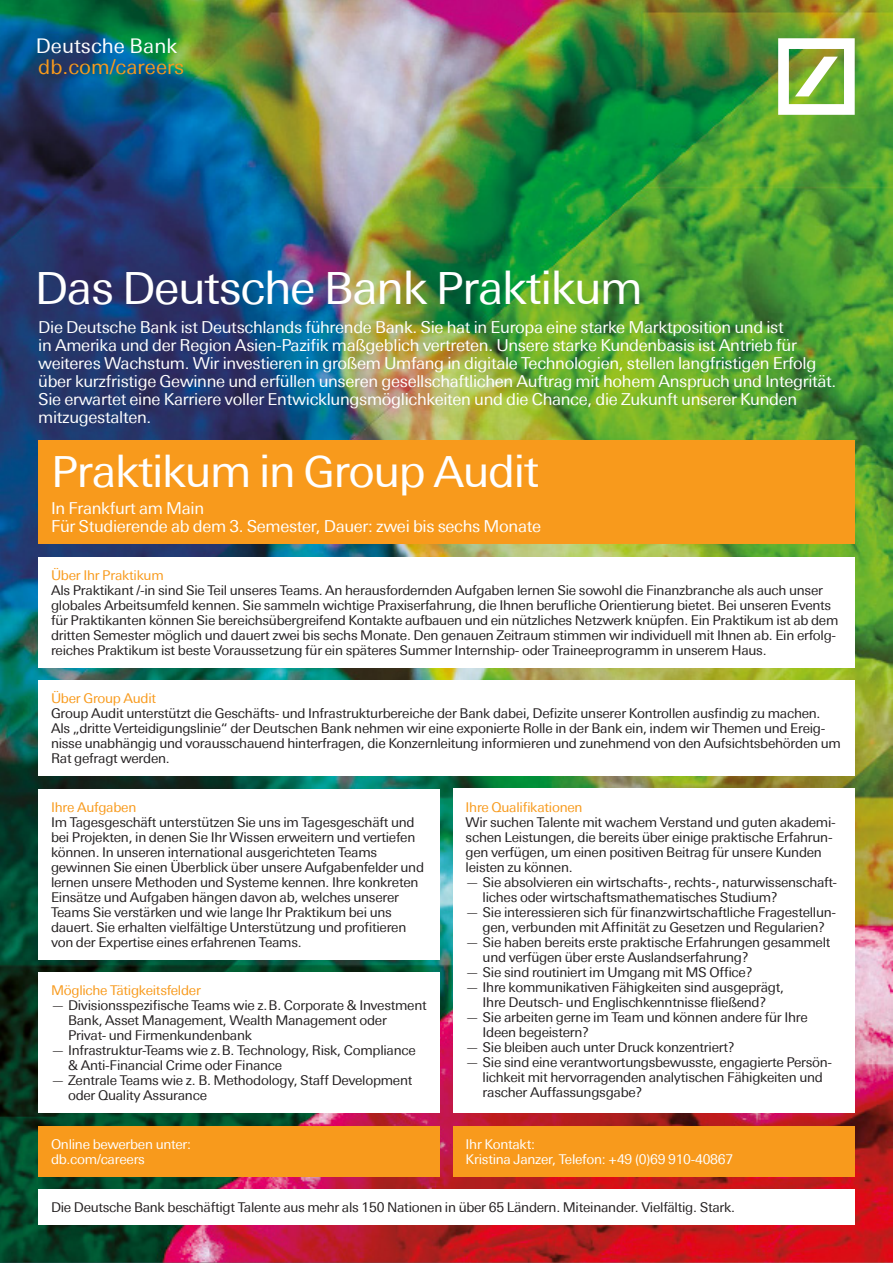
<style>
.page{position:relative;width:893px;height:1263px;background:#fff}
.page>*{position:absolute;margin:0;border:0;box-sizing:border-box;transform-origin:0 0}
.HL_0_weiß{font:46.5px "Univers Deutsche Bank Mod";letter-spacing:-.03em;color:#fff}
.HL_0_weiß-2{font:45px "Univers Deutsche Bank Mod";letter-spacing:-.03em;color:#fff}
.t1{font:20.25px "Univers Deutsche Bank";color:#f89a1c}
.t2{font:20.25px "Univers Deutsche Bank";color:#fff}
.Vorspann{font:16.5px/18px "Univers Deutsche Bank";letter-spacing:-.02em;color:#fff}
.Fließ{font:13.5px/15px "Univers Deutsche Bank";letter-spacing:-.02em;color:#231f20}
.Fließ-2{font:13.5px/15px "Univers Deutsche Bank";letter-spacing:-.02em;color:#fff}
.HL_1{font:13.5px "Univers Deutsche Bank";letter-spacing:-.02em;color:#f89a1c}
.Fließ-3{font:13.5px "Univers Deutsche Bank";letter-spacing:-.02em;color:#f89a1c}
.s1{color:#f89a1c}
</style>
<div class="page">
<img style="left:0;top:0;width:893px;height:1263px">
<svg style="left:778px;top:38px;width:77px;height:77px"></svg>
<div style="left:38px;top:557px;width:817px;height:111px;background:#fff"></div>
<div style="left:38px;top:440px;width:817px;height:104px;background:#f89a1c"></div>
<div style="left:38px;top:680px;width:817px;height:96px;background:#fff"></div>
<div style="left:453px;top:789px;width:402px;height:324px;background:#fff"></div>
<div style="left:38px;top:1126px;width:402px;height:50px;background:#f89a1c"></div>
<div style="left:453px;top:1126px;width:402px;height:50px;background:#f89a1c"></div>
<div style="left:38px;top:1189px;width:817px;height:36px;background:#fff"></div>
<div style="left:38px;top:789px;width:402px;height:170px;background:#fff"></div>
<div style="left:38px;top:972px;width:402px;height:141px;background:#fff"></div>
<p class="t2" style="left:36px;top:35px;width:143px">Deutsche Bank</p>
<p class="t1" style="left:38px;top:55px;width:147px">db.com/careers</p>
<p class="HL_0_weiß" style="left:35px;top:261px;width:610px">Das Deutsche Bank Praktikum</p>
<p class="Vorspann" style="left:38px;top:319px;width:800px">Die Deutsche Bank ist Deutschlands führende Bank. Sie hat in Europa eine starke Marktposition und ist<br>in Amerika und der Region Asien-Pazifik maßgeblich vertreten. Unsere starke Kundenbasis ist Antrieb für weiteres Wachstum. Wir investieren in großem Umfang in digitale Technologien, stellen langfristigen Erfolg über kurzfristige Gewinne und erfüllen unseren gesellschaftlichen Auftrag mit hohem Anspruch und Integrität.<br>Sie erwartet eine Karriere voller Entwicklungsmöglichkeiten und die Chance, die Zukunft unserer Kunden mitzugestalten.</p>
<p class="HL_0_weiß-2" style="left:51px;top:445px;width:490px">Praktikum in Group Audit</p>
<p class="Vorspann" style="left:51px;top:499px;width:492px">In Frankfurt am Main<br>Für Studierende ab dem 3. Semester, Dauer: zwei bis sechs Monate</p>
<p class="HL_1" style="left:51px;top:567px;width:114px">Über Ihr Praktikum</p>
<p class="Fließ" style="left:51px;top:583px;width:789px">Als Praktikant /-in sind Sie Teil unseres Teams. An herausfordernden Aufgaben lernen Sie sowohl die Finanzbranche als auch unser globales Arbeitsumfeld kennen. Sie sammeln wichtige Praxiserfahrung, die Ihnen berufliche Orientierung bietet. Bei unseren Events für Praktikanten können Sie bereichsübergreifend Kontakte aufbauen und ein nützliches Netzwerk knüpfen. Ein Praktikum ist ab dem dritten Semester möglich und dauert zwei bis sechs Monate. Den genauen Zeitraum stimmen wir individuell mit Ihnen ab. Ein erfolg&shy;reiches Praktikum ist beste Voraussetzung für ein späteres Summer Internship- oder Traineeprogramm in unserem Haus.</p>
<p class="HL_1" style="left:51px;top:691px;width:107px">Über Group Audit</p>
<p class="Fließ" style="left:51px;top:706px;width:791px">Group Audit unterstützt die Geschäfts- und Infrastrukturbereiche der Bank dabei, Defizite unserer Kontrollen ausfindig zu machen.<br>Als „dritte Verteidigungslinie“ der Deutschen Bank nehmen wir eine exponierte Rolle in der Bank ein, indem wir Themen und Ereig&shy;nisse unabhängig und vorausschauend hinterfragen, die Konzernleitung informieren und zunehmend von den Aufsichtsbehörden um Rat gefragt werden.</p>
<p class="Fließ" style="left:466px;top:799px;width:372px"><span class="s1">Ihre Qualifikationen<br></span>Wir suchen Talente mit wachem Verstand und guten akademi&shy;schen Leistungen, die bereits über einige praktische Erfahrun&shy;gen verfügen, um einen positiven Beitrag für unsere Kunden leisten zu können.</p>
<p class="Fließ" style="left:483px;top:874px;width:356px;text-indent:-17px">— Sie absolvieren ein wirtschafts-, rechts-, naturwissenschaft&shy;liches oder wirtschaftsmathematisches Studium?</p>
<p class="Fließ" style="left:466px;top:904px;width:372px;text-align:center">— Sie interessieren sich für finanzwirtschaftliche Fragestellun&shy;gen, verbunden mit Affinität zu Gesetzen und Regularien?</p>
<p class="Fließ" style="left:483px;top:934px;width:349px;text-indent:-17px">— Sie haben bereits erste praktische Erfahrungen gesammelt und verfügen über erste Auslandserfahrung?</p>
<p class="Fließ" style="left:466px;top:964px;width:289px">— Sie sind routiniert im Umgang mit MS Office?</p>
<p class="Fließ" style="left:466px;top:979px;width:320px;text-align:center">— Ihre kommunikativen Fähigkeiten sind ausgeprägt,<br>Ihre Deutsch- und Englischkenntnisse fließend?</p>
<p class="Fließ" style="left:483px;top:1009px;width:327px;text-indent:-17px">— Sie arbeiten gerne im Team und können andere für Ihre<br>Ideen begeistern?</p>
<p class="Fließ" style="left:466px;top:1039px;width:271px">— Sie bleiben auch unter Druck konzentriert?</p>
<p class="Fließ" style="left:483px;top:1054px;width:351px;text-indent:-17px">— Sie sind eine verantwortungsbewusste, engagierte Persön&shy;lichkeit mit hervorragenden analytischen Fähigkeiten und rascher Auffassungsgabe?</p>
<p class="Fließ-2" style="left:51px;top:1136px;width:142px">Online bewerben unter: db.com/careers</p>
<p class="Fließ-2" style="left:466px;top:1136px;width:269px">Ihr Kontakt:<br>Kristina Janzer, Telefon: +49 (0)69 910-40867</p>
<p class="Fließ" style="left:51px;top:1200px;width:686px">Die Deutsche Bank beschäftigt Talente aus mehr als 150 Nationen in über 65 Ländern. Miteinander. Vielfältig. Stark.</p>
<p class="Fließ" style="left:51px;top:799px;width:375px"><span class="s1">Ihre Aufgaben<br></span>Im Tagesgeschäft unterstützen Sie uns im Tagesgeschäft und bei Projekten, in denen Sie Ihr Wissen erweitern und vertiefen können. In unseren international ausgerichteten Teams gewinnen Sie einen Überblick über unsere Aufgabenfelder und lernen unsere Methoden und Systeme kennen. Ihre konkreten Einsätze und Aufgaben hängen davon ab, welches unserer Teams Sie verstärken und wie lange Ihr Praktikum bei uns dauert. Sie erhalten vielfältige Unterstützung und profitieren von der Expertise eines erfahrenen Teams.</p>
<p class="Fließ-3" style="left:51px;top:982px;width:151px">Mögliche Tätigkeitsfelder</p>
<p class="Fließ" style="left:68px;top:998px;width:360px;text-indent:-17px">— Divisionsspezifische Teams wie z.B. Corporate &amp; Investment<br>Bank, Asset Management, Wealth Management oder<br>Privat- und Firmenkundenbank</p>
<p class="Fließ" style="left:68px;top:1043px;width:349px;text-indent:-17px">— Infrastruktur-Teams wie z.B. Technology, Risk, Compliance &amp; Anti-Financial Crime oder Finance</p>
<p class="Fließ" style="left:68px;top:1073px;width:346px;text-indent:-17px">— Zentrale Teams wie z. B. Methodology, Staff Development oder Quality Assurance</p>
</div>
